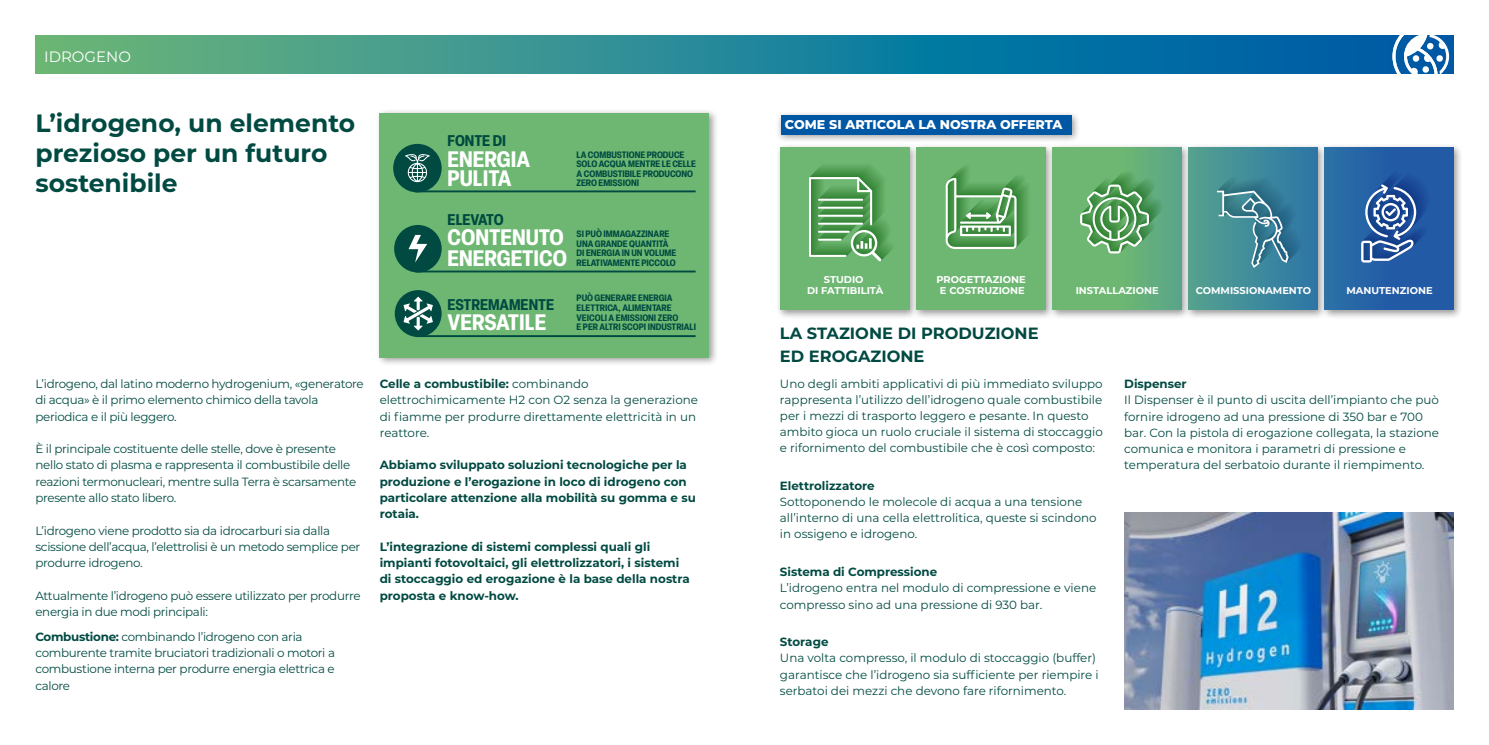
<style>
.page{position:relative;width:1489px;height:745px;background:#fff}
.page>*{position:absolute;margin:0;border:0;box-sizing:border-box;transform-origin:0 0}
.t1{font:700 25px/30px "Montserrat";color:#004a42}
.t2{font:700 condensed 22px/18.9px "Elza";color:#fff}
.t3{font:700 16.25px/22.5px "Montserrat";color:#004a42}
.t4{font:700 condensed 15.25px "Elza";color:#004a42}
.t5{font:15px "Montserrat";color:#fff}
.t6{font:800 12.62px "Montserrat";color:#fff}
.t7{font:11.88px/16.2px "Montserrat";letter-spacing:-.01em;color:#004a42}
.t8{font:700 11.88px/16.2px "Montserrat";color:#004a42}
.t9{font:700 9.88px/11.9px "Montserrat";color:#fff;text-align:center}
.t10{font:700 condensed 9.12px/9.6px "Elza";color:#004a42}
.s1{font-weight:700}
</style>
<div class="page">
<svg style="left:35px;top:35px;width:1418px;height:39px;background:#288895"></svg>
<div style="left:375px;top:108px;width:343px;height:258px;background:#000;opacity:.4"></div>
<div style="left:380px;top:113px;width:329px;height:244px;background:#6db772"></div>
<div style="left:394px;top:225px;width:47px;height:47px;background:#004a42;border-radius:50%"></div>
<svg style="left:408px;top:235px;width:19px;height:27px"></svg>
<div style="left:393px;top:144px;width:48px;height:48px;background:#004a42;border-radius:50%"></div>
<svg style="left:405px;top:154px;width:24px;height:29px"></svg>
<div style="left:395px;top:290px;width:46px;height:47px;background:#004a42;border-radius:50%"></div>
<svg style="left:403px;top:296px;width:30px;height:34px"></svg>
<hr style="left:415px;top:190px;width:280px;height:2px;background:#004a42">
<hr style="left:415px;top:270px;width:280px;height:2px;background:#004a42">
<hr style="left:415px;top:335px;width:280px;height:2px;background:#004a42">
<svg style="left:1392px;top:35px;width:56px;height:39px"></svg>
<div style="left:775px;top:111px;width:686px;height:207px;background:#000;opacity:.4"></div>
<div style="left:780px;top:115px;width:291px;height:19px;background:#0057a4"></div>
<div style="left:780px;top:147px;width:129px;height:163px;background:#6db772"></div>
<div style="left:916px;top:147px;width:129px;height:163px;background:#6db772"></div>
<div style="left:1052px;top:147px;width:129px;height:163px;background:linear-gradient(to right,#72bc6c,#5faa83)"></div>
<div style="left:1188px;top:147px;width:129px;height:163px;background:linear-gradient(to right,#55a28e,#2d76a7)"></div>
<div style="left:1323px;top:147px;width:130px;height:163px;background:linear-gradient(to right,#2a6da6,#2154a6)"></div>
<svg style="left:809px;top:166px;width:84px;height:95px"></svg>
<svg style="left:945px;top:167px;width:83px;height:82px"></svg>
<svg style="left:1216px;top:176px;width:86px;height:92px;background:#4a8b9d"></svg>
<svg style="left:1079px;top:170px;width:83px;height:83px;background:#6dae76"></svg>
<svg style="left:1360px;top:170px;width:70px;height:92px;background:#4670ac"></svg>
<img style="left:1124px;top:512px;width:329px;height:197px">
<p class="t5" style="left:44px;top:46px;width:88px">IDROGENO</p>
<h1 class="t1" style="left:35px;top:106px;width:321px">L’idrogeno, un elemento prezioso per un futuro sostenibile</h1>
<p class="t4" style="left:447px;top:130px;width:60px">FONTE DI</p>
<h2 class="t2" style="left:447px;top:149px;width:84px">ENERGIA<br>PULITA</h2>
<p class="t10" style="left:576px;top:149px;width:121px">LA COMBUSTIONE PRODUCE<br>SOLO ACQUA MENTRE LE CELLE<br>A COMBUSTIBILE PRODUCONO<br>ZERO EMISSIONI</p>
<p class="t4" style="left:447px;top:208px;width:57px">ELEVATO</p>
<h2 class="t2" style="left:447px;top:226px;width:121px;line-height:20.4px">CONTENUTO<br>ENERGETICO</h2>
<p class="t10" style="left:576px;top:228px;width:101px">SI PUÒ IMMAGAZZINARE<br>UNA GRANDE QUANTITÀ<br>DI ENERGIA IN UN VOLUME<br>RELATIVAMENTE PICCOLO</p>
<p class="t4" style="left:447px;top:293px;width:108px">ESTREMAMENTE</p>
<h2 class="t2" style="left:447px;top:312px;width:100px">VERSATILE</h2>
<p class="t10" style="left:576px;top:293px;width:121px">PUÒ GENERARE ENERGIA<br>ELETTRICA, ALIMENTARE<br>VEICOLI A EMISSIONI ZERO<br>E PER ALTRI SCOPI INDUSTRIALI</p>
<p class="t7" style="left:35px;top:375px;width:330px">L’idrogeno, dal latino moderno hydrogenium, «generatore di acqua» è il primo elemento chimico della tavola periodica e il più leggero.</p>
<p class="t7" style="left:35px;top:440px;width:322px">È il principale costituente delle stelle, dove è presente nello stato di plasma e rappresenta il combustibile delle reazioni termonucleari, mentre sulla Terra è scarsamente presente allo stato libero.</p>
<p class="t7" style="left:35px;top:521px;width:326px">L’idrogeno viene prodotto sia da idrocarburi sia dalla scissione dell’acqua, l’elettrolisi è un metodo semplice per produrre idrogeno.</p>
<p class="t7" style="left:35px;top:586px;width:326px">Attualmente l’idrogeno può essere utilizzato per produrre energia in due modi principali:</p>
<p class="t7" style="left:35px;top:627px;width:301px"><span class="s1">Combustione:</span> combinando l’idrogeno con aria comburente tramite bruciatori tradizionali o motori a combustione interna per produrre energia elettrica e calore</p>
<p class="t7" style="left:380px;top:375px;width:320px"><span class="s1">Celle a combustibile:</span> combinando elettrochimicamente H2 con O2 senza la generazione di fiamme per produrre direttamente elettricità in un reattore.</p>
<p class="t8" style="left:380px;top:456px;width:317px">Abbiamo sviluppato soluzioni tecnologiche per la produzione e l’erogazione in loco di idrogeno con particolare attenzione alla mobilità su gomma e su rotaia.</p>
<p class="t8" style="left:380px;top:537px;width:311px">L’integrazione di sistemi complessi quali gli impianti fotovoltaici, gli elettrolizzatori, i sistemi di stoccaggio ed erogazione è la base della nostra proposta e know-how.</p>
<p class="t6" style="left:784px;top:115px;width:279px">COME SI ARTICOLA LA NOSTRA OFFERTA</p>
<p class="t9" style="left:807px;top:272px;width:78px">STUDIO<br>DI FATTIBILITÀ</p>
<p class="t9" style="left:936px;top:272px;width:91px">PROGETTAZIONE<br>E COSTRUZIONE</p>
<p class="t9" style="left:1075px;top:284px;width:85px">INSTALLAZIONE</p>
<p class="t9" style="left:1195px;top:284px;width:117px">COMMISSIONAMENTO</p>
<p class="t9" style="left:1346px;top:284px;width:88px">MANUTENZIONE</p>
<h3 class="t3" style="left:780px;top:321px;width:260px">LA STAZIONE DI PRODUZIONE<br>ED EROGAZIONE</h3>
<p class="t7" style="left:780px;top:375px;width:324px">Uno degli ambiti applicativi di più immediato sviluppo rappresenta l’utilizzo dell’idrogeno quale combustibile per i mezzi di trasporto leggero e pesante. In questo ambito gioca un ruolo cruciale il sistema di stoccaggio e rifornimento del combustibile che è così composto:</p>
<p class="t8" style="left:780px;top:476px;width:96px">Elettrolizzatore</p>
<p class="t7" style="left:780px;top:493px;width:318px">Sottoponendo le molecole di acqua a una tensione all’interno di una cella elettrolitica, queste si scindono in ossigeno e idrogeno.</p>
<p class="t8" style="left:780px;top:562px;width:159px">Sistema di Compressione</p>
<p class="t7" style="left:780px;top:579px;width:318px">L’idrogeno entra nel modulo di compressione e viene compresso sino ad una pressione di 930 bar.</p>
<p class="t8" style="left:780px;top:632px;width:50px">Storage</p>
<p class="t7" style="left:780px;top:649px;width:320px">Una volta compresso, il modulo di stoccaggio (buffer) garantisce che l’idrogeno sia sufficiente per riempire i serbatoi dei mezzi che devono fare rifornimento.</p>
<p class="t8" style="left:1124px;top:375px;width:64px">Dispenser</p>
<p class="t7" style="left:1124px;top:391px;width:316px">Il Dispenser è il punto di uscita dell’impianto che può fornire idrogeno ad una pressione di 350 bar e 700 bar. Con la pistola di erogazione collegata, la stazione comunica e monitora i parametri di pressione e temperatura del serbatoio durante il riempimento.</p>
</div>
